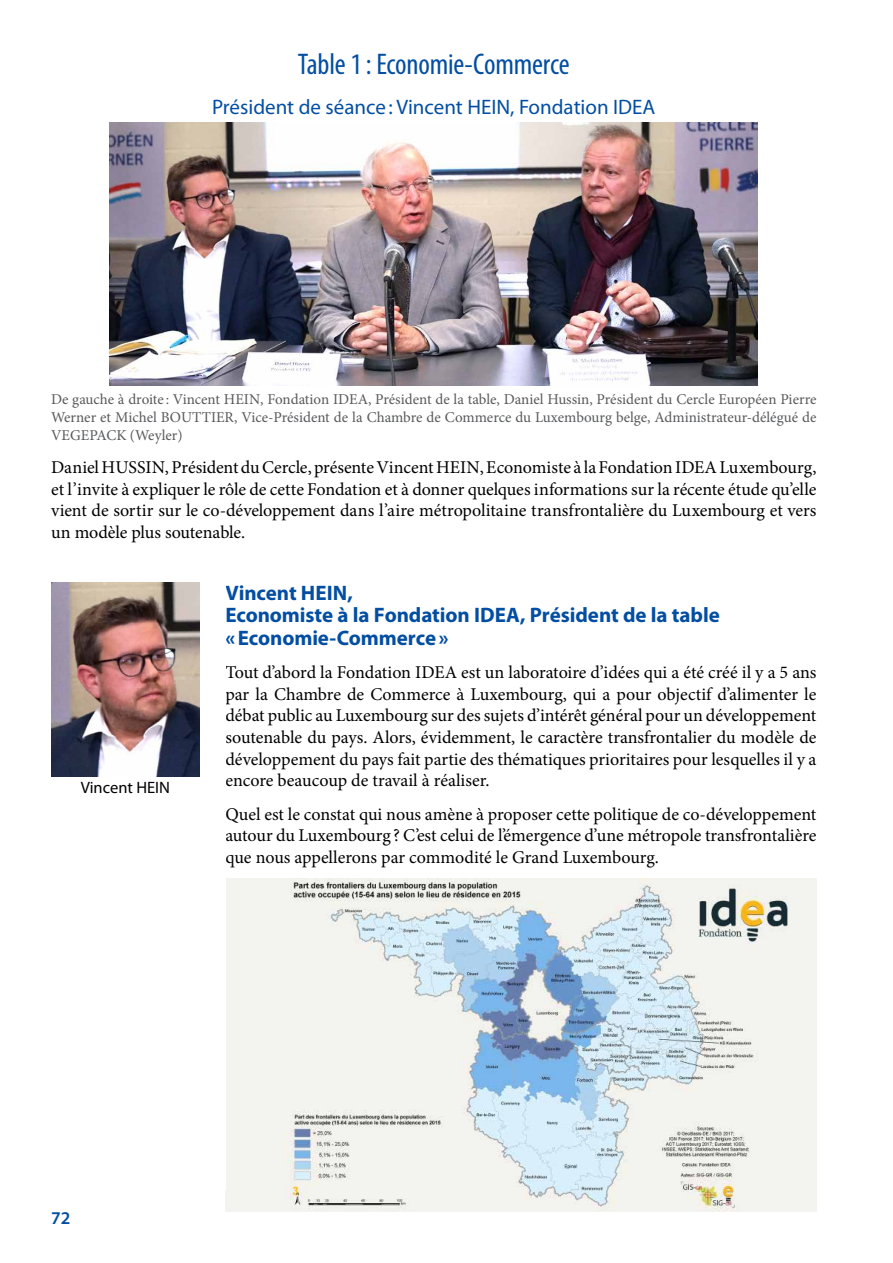
<style>
.page{position:relative;width:893px;height:1263px;background:#fff}
.page>*{position:absolute;margin:0;border:0;box-sizing:border-box;transform-origin:0 0}
.t1{font:condensed 30px "Myriad Pro";letter-spacing:-.01em;color:#034ea2}
.t2{font:700 21px/22.5px "Myriad Pro";letter-spacing:-.005em;color:#034ea2}
.t3{font:21px "Myriad Pro";color:#034ea2}
.t4{font:18px/21.6px "Minion Pro";color:#000;text-align:justify}
.t5{font:600 18px "Myriad Pro";color:#034ea2}
.t6{font:16.5px "Myriad Pro";color:#000}
.t7{font:15px/18px "Minion Pro";color:#58595b;text-align:justify}
</style>
<div class="page">
<img style="left:110px;top:122px;width:648px;height:264px">
<img style="left:225px;top:879px;width:591px;height:332px">
<img style="left:51px;top:583px;width:149px;height:194px">
<h1 class="t1" style="left:298px;top:45px;width:273px">Table 1: Economie-Commerce</h1>
<p class="t3" style="left:212px;top:94px;width:445px">Président de séance: Vincent HEIN, Fondation IDEA</p>
<p class="t7" style="left:51px;top:390px;width:767px">De gauche à droite : Vincent HEIN, Fondation IDEA, Président de la table, Daniel Hussin, Président du Cercle Européen Pierre Werner et Michel BOUTTIER, Vice-Président de la Chambre de Commerce du Luxembourg belge, Administrateur-délégué de VEGEPACK (Weyler)</p>
<p class="t4" style="left:51px;top:457px;width:767px">Daniel HUSSIN, Président du Cercle, présente Vincent HEIN, Economiste à la Fondation IDEA Luxembourg, et l’invite à expliquer le rôle de cette Fondation et à donner quelques informations sur la récente étude qu’elle vient de sortir sur le co-développement dans l’aire métropolitaine transfrontalière du Luxembourg et vers un modèle plus soutenable.</p>
<p class="t6" style="left:81px;top:778px;width:91px">Vincent HEIN</p>
<p class="t2" style="left:225px;top:580px;width:496px">Vincent HEIN,<br>Economiste à la Fondation IDEA, Président de la table «Economie-Commerce»</p>
<p class="t4" style="left:225px;top:662px;width:593px">Tout d’abord la Fondation IDEA est un laboratoire d’idées qui a été créé il y a 5 ans par la Chambre de Commerce à Luxembourg, qui a pour objectif d’alimenter le débat public au Luxembourg sur des sujets d’intérêt général pour un développement soutenable du pays. Alors, évidemment, le caractère transfrontalier du modèle de développement du pays fait partie des thématiques prioritaires pour lesquelles il y a encore beaucoup de travail à réaliser.</p>
<p class="t4" style="left:225px;top:803px;width:593px">Quel est le constat qui nous amène à proposer cette politique de co-développement autour du Luxembourg ? C’est celui de l’émergence d’une métropole transfrontalière que nous appellerons par commodité le Grand Luxembourg.</p>
<p class="t5" style="left:51px;top:1207px;width:21px">72</p>
</div>
